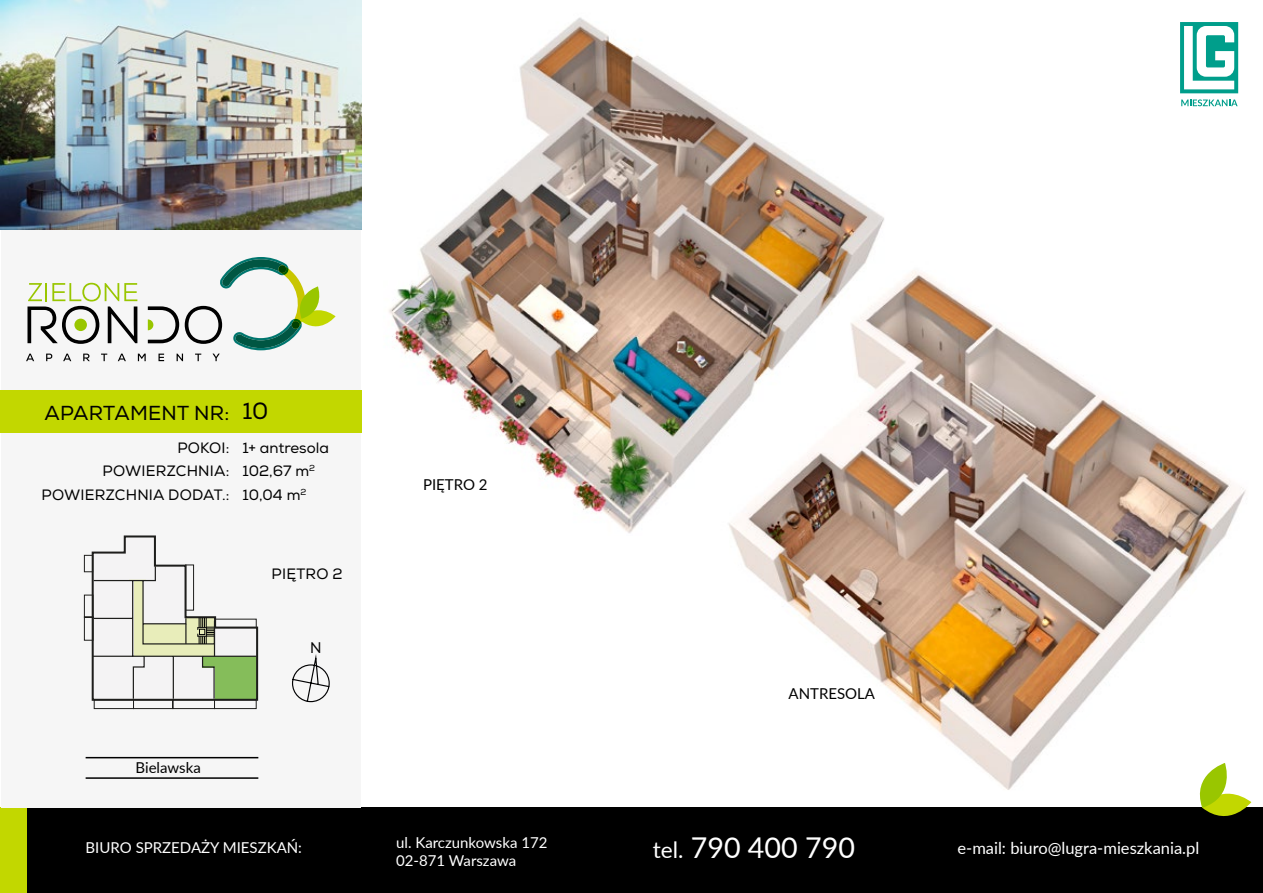
<style>
.page{position:relative;width:1263px;height:893px;background:#fff}
.page>*{position:absolute;margin:0;border:0;box-sizing:border-box;transform-origin:0 0}
.t1{font:28.65px "Lato";color:#fff}
.t2{font:23.4px "Nexa";color:#000}
.t3{font:20.25px "Nexa";letter-spacing:.015em;color:#000}
.t4{font:16.5px "Lato";color:#fff}
.t5{font:15px "Nexa";letter-spacing:.015em;color:#000}
.t6{font:15px/18px "Lato";color:#fff}
.t7{font:15px "Lato";color:#000}
.s1{font-size:22.65px}
</style>
<div class="page">
<div style="left:0;top:808px;width:1263px;height:85px;background:#000"></div>
<div style="left:0;top:808px;width:26px;height:85px;background:#c2d700"></div>
<div style="left:1px;top:0;width:359px;height:808px;background:#f6f6f6"></div>
<img style="left:1px;top:0;width:361px;height:229px">
<svg style="left:26px;top:257px;width:310px;height:104px"></svg>
<div style="left:0;top:390px;width:362px;height:42px;background:#c2d700"></div>
<svg style="left:292px;top:654px;width:38px;height:49px"></svg>
<hr style="left:86px;top:757px;width:172px;height:1px;background:#000">
<hr style="left:86px;top:777px;width:172px;height:2px;background:#000">
<svg style="left:1191px;top:800px;width:60px;height:16px"></svg>
<svg style="left:1180px;top:22px;width:58px;height:71px"></svg>
<svg style="left:1181px;top:99px;width:56px;height:7px"></svg>
<img style="left:389px;top:17px;width:495px;height:516px">
<img style="left:714px;top:255px;width:534px;height:545px">
<svg style="left:84px;top:535px;width:175px;height:174px"></svg>
<hr style="left:185px;top:624px;width:2px;height:20px;background:#1e1e1c">
<h3 class="t3" style="left:44px;top:400px;width:187px">APARTAMENT NR:</h3>
<h2 class="t2" style="left:242px;top:397px;width:28px">10</h2>
<p class="t5" style="left:177px;top:439px;width:53px">POKOI:</p>
<p class="t5" style="left:42px;top:486px;width:189px">POWIERZCHNIA DODAT.:</p>
<p class="t5" style="left:103px;top:462px;width:128px">POWIERZCHNIA:</p>
<p class="t5" style="left:242px;top:439px;width:88px">1+ ANTRESOLA</p>
<p class="t5" style="left:242px;top:486px;width:66px">10,04 M<sup>2</sup></p>
<p class="t5" style="left:242px;top:462px;width:74px">102,67 M<sup>2</sup></p>
<p class="t7" style="left:423px;top:474px;width:66px">PIĘTRO 2</p>
<p class="t5" style="left:272px;top:565px;width:73px">PIĘTRO 2</p>
<p class="t7" style="left:310px;top:637px;width:13px">N</p>
<p class="t7" style="left:789px;top:683px;width:85px">antreso la</p>
<p class="t7" style="left:136px;top:757px;width:67px">Bielawska</p>
<p class="t6" style="left:396px;top:832px;width:153px">ul. Karczunkowska 172<br>02-871 Warszawa</p>
<p class="t6" style="left:86px;top:838px;width:218px">Biuro sprzedaży mieszkań:</p>
<h1 class="t1" style="left:653px;top:827px;width:204px"><span class="s1">tel.</span> 790 400 790</h1>
<p class="t4" style="left:957px;top:836px;width:243px">e-mail: biuro@lugra-mieszkania.pl</p>
</div>
